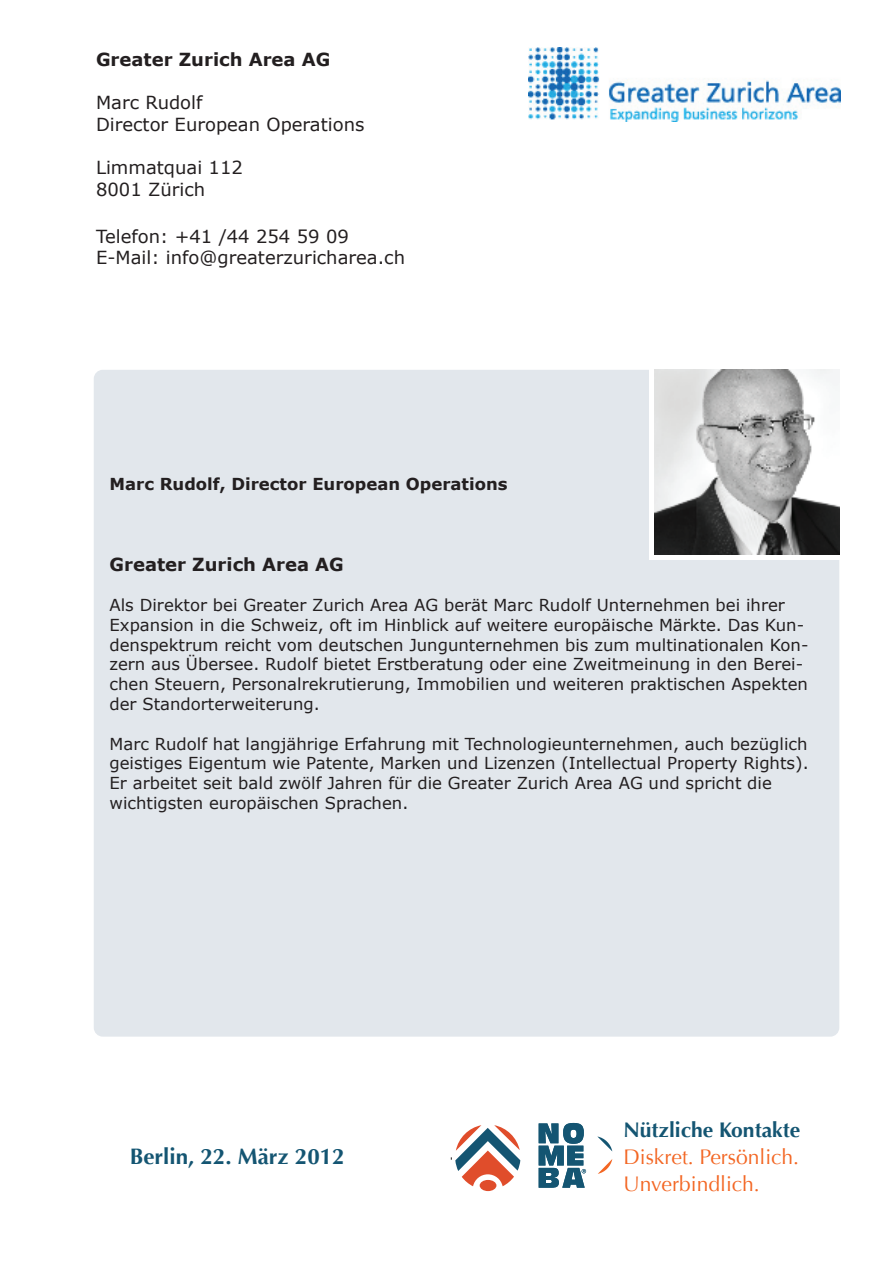
<style>
.page{position:relative;width:893px;height:1263px;background:#fff}
.page>*{position:absolute;margin:0;border:0;box-sizing:border-box;transform-origin:0 0}
.t1{font:700 22.35px "Optima";color:#145572}
.t2{font:21.15px/27.2px "Optima";color:#f36623}
.t3{font:700 21.15px "Optima";color:#145572}
.t4{font:18px/21.6px "Verdana";color:#231f20}
.t5{font:700 18px "Verdana";color:#231f20}
.t6{font:16.5px/19.8px "Verdana";color:#231f20}
.t7{font:700 16.5px "Verdana";color:#231f20}
</style>
<div class="page">
<svg style="left:598px;top:1159px;width:14px;height:15px"></svg>
<svg style="left:597px;top:1136px;width:15px;height:15px"></svg>
<svg style="left:539px;top:1123px;width:47px;height:65px"></svg>
<svg style="left:451px;top:1125px;width:69px;height:61px"></svg>
<div style="left:480px;top:1180px;width:16px;height:11px;background:#e04d2b;border-radius:50%"></div>
<div style="left:94px;top:370px;width:745px;height:667px;background:#e2e7ec;border-radius:9px"></div>
<img style="left:528px;top:48px;width:312px;height:73px">
<div style="left:649px;top:360px;width:190px;height:200px;background:#fff"></div>
<img style="left:655px;top:370px;width:184px;height:184px">
<p class="t5" style="left:96px;top:48px;width:236px">Greater Zurich Area AG</p>
<p class="t4" style="left:96px;top:92px;width:270px">Marc Rudolf<br>Director European Operations</p>
<p class="t4" style="left:96px;top:157px;width:148px">Limmatquai 112<br>8001 Zürich</p>
<p class="t4" style="left:96px;top:226px;width:311px">Telefon: +41 /44 254 59 09<br>E-Mail: info@greaterzuricharea.ch</p>
<p class="t7" style="left:110px;top:474px;width:400px">Marc Rudolf, Director European Operations</p>
<p class="t5" style="left:110px;top:553px;width:236px">Greater Zurich Area AG</p>
<p class="t6" style="left:110px;top:595px;width:700px">Als Direktor bei Greater Zurich Area AG berät Marc Rudolf Unternehmen bei ihrer Expansion in die Schweiz, oft im Hinblick auf weitere europäische Märkte. Das Kun&shy;denspektrum reicht vom deutschen Jungunternehmen bis zum multinationalen Kon&shy;zern aus Übersee. Rudolf bietet Erstberatung oder eine Zweitmeinung in den Berei&shy;chen Steuern, Personalrekrutierung, Immobilien und weiteren praktischen Aspekten der Standorterweiterung.</p>
<p class="t6" style="left:110px;top:734px;width:701px">Marc Rudolf hat langjährige Erfahrung mit Technologieunternehmen, auch bezüglich geistiges Eigentum wie Patente, Marken und Lizenzen (Intellectual Property Rights).<br>Er arbeitet seit bald zwölf Jahren für die Greater Zurich Area AG und spricht die wichtigsten europäischen Sprachen.</p>
<h1 class="t1" style="left:130px;top:1143px;width:216px">Berlin, 22. März 2012</h1>
<p class="t3" style="left:623px;top:1117px;width:178px">Nützliche Kontakte</p>
<p class="t2" style="left:623px;top:1144px;width:177px">Diskret. Persönlich.<br>Unverbindlich.</p>
</div>
